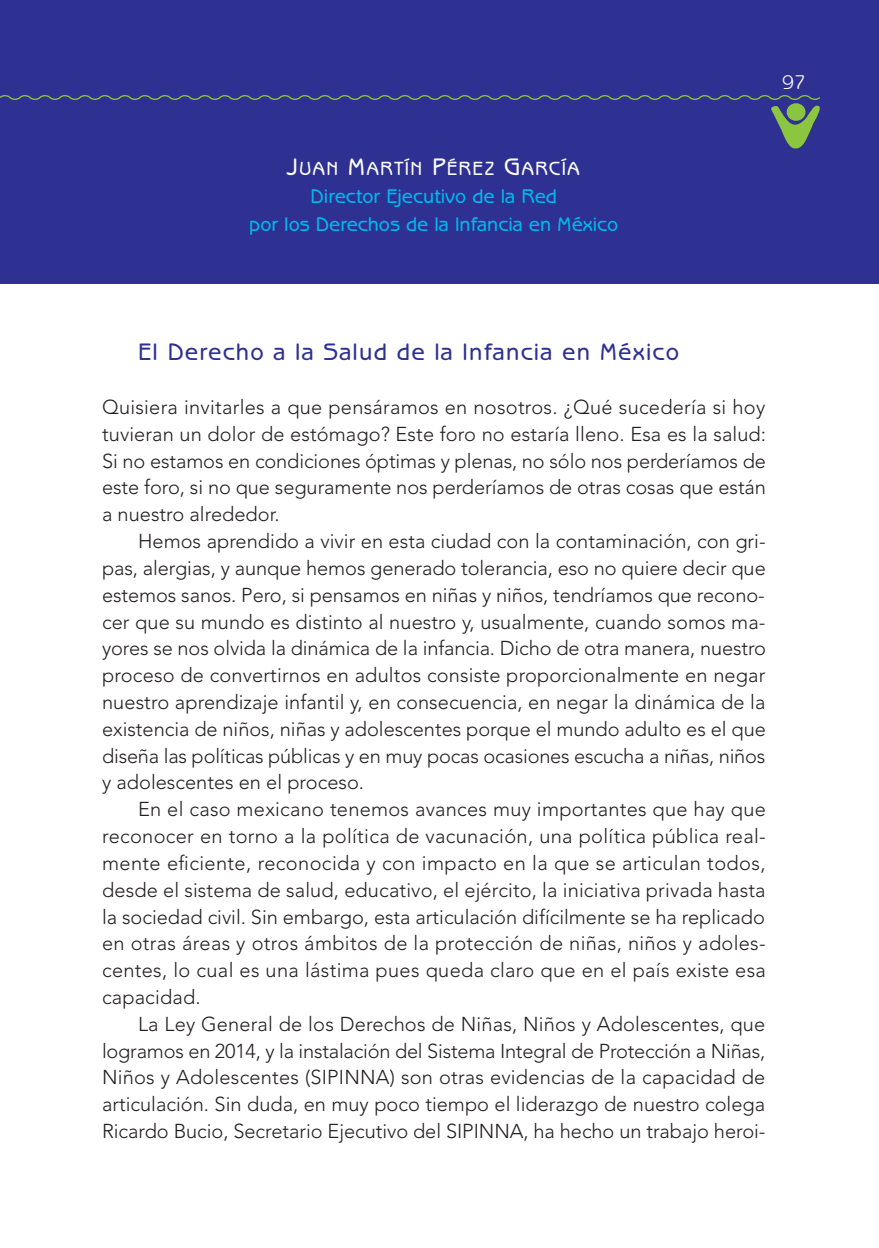
<style>
.page{position:relative;width:879px;height:1248px;background:#fff}
.page>*{position:absolute;margin:0;border:0;box-sizing:border-box;transform-origin:0 0}
.t1{font:500 24px "Benguiat Gothic Std";letter-spacing:.05em;color:#2e3092}
.t2{font:300 20px/26.8px "Avenir LT Std";color:#231f20;text-align:justify}
.t3{font:500 20px/28px "Benguiat Gothic Std";color:#00b9ea;text-align:center}
.t4{font:20px "Benguiat Gothic Std";color:#fff}
.t5{font:19.2px "Benguiat Gothic Std Medium SC800";letter-spacing:.06em;color:#fff}
.s1{font-size:24px}
</style>
<div class="page">
<div style="left:0;top:0;width:879px;height:283px;background:#2e3092"></div>
<svg style="left:0;top:95px;width:820px;height:54px"></svg>
<p class="t5" style="left:288px;top:158px;width:294px"><span class="s1">J</span>UAN <span class="s1">M</span>ARTÍN <span class="s1">P</span>ÉREZ <span class="s1">G</span>ARCÍA</p>
<p class="t3" style="left:249px;top:183px;width:371px">Director Ejecutivo de la Red<br>por los Derechos de la Infancia en México</p>
<p class="t4" style="left:782px;top:70px;width:26px">97</p>
<p class="t1" style="left:138px;top:338px;width:542px">El Derecho a la Salud de la Infancia en México</p>
<p class="t2" style="left:102px;top:394px;width:665px">Quisiera invitarles a que pensáramos en nosotros. ¿Qué sucedería si hoy tuvieran un dolor de estómago? Este foro no estaría lleno. Esa es la salud:<br>Si no estamos en condiciones óptimas y plenas, no sólo nos perderíamos de este foro, si no que seguramente nos perderíamos de otras cosas que están a nuestro alrededor.</p>
<p class="t2" style="left:102px;top:528px;width:665px;text-indent:36px">Hemos aprendido a vivir en esta ciudad con la contaminación, con gri&shy;pas, alergias, y aunque hemos generado tolerancia, eso no quiere decir que estemos sanos. Pero, si pensamos en niñas y niños, tendríamos que recono&shy;cer que su mundo es distinto al nuestro y, usualmente, cuando somos ma&shy;yores se nos olvida la dinámica de la infancia. Dicho de otra manera, nuestro proceso de convertirnos en adultos consiste proporcionalmente en negar nuestro aprendizaje infantil y, en consecuencia, en negar la dinámica de la existencia de niños, niñas y adolescentes porque el mundo adulto es el que diseña las políticas públicas y en muy pocas ocasiones escucha a niñas, niños y adolescentes en el proceso.</p>
<p class="t2" style="left:102px;top:796px;width:665px;text-indent:36px">En el caso mexicano tenemos avances muy importantes que hay que reconocer en torno a la política de vacunación, una política pública real&shy;mente eficiente, reconocida y con impacto en la que se articulan todos, desde el sistema de salud, educativo, el ejército, la iniciativa privada hasta la sociedad civil. Sin embargo, esta articulación difícilmente se ha replicado en otras áreas y otros ámbitos de la protección de niñas, niños y adoles&shy;centes, lo cual es una lástima pues queda claro que en el país existe esa capacidad.</p>
<p class="t2" style="left:102px;top:1010px;width:665px;text-indent:36px">La Ley General de los Derechos de Niñas, Niños y Adolescentes, que logramos en 2014, y la instalación del Sistema Integral de Protección a Niñas, Niños y Adolescentes (SIPINNA) son otras evidencias de la capacidad de articulación. Sin duda, en muy poco tiempo el liderazgo de nuestro colega Ricardo Bucio, Secretario Ejecutivo del SIPINNA, ha hecho un trabajo heroi-</p>
</div>
